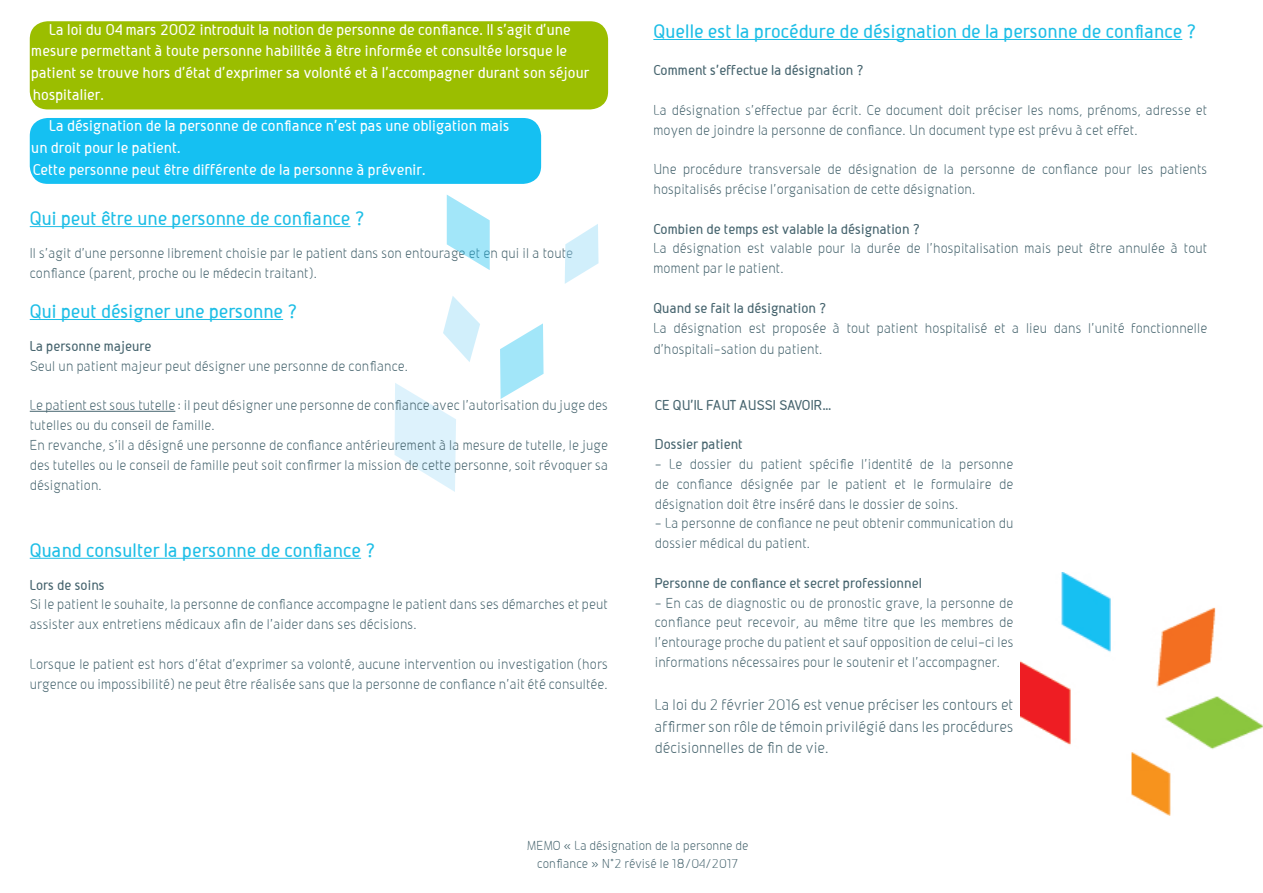
<style>
.page{position:relative;width:1263px;height:893px;background:#fff}
.page>*{position:absolute;margin:0;border:0;box-sizing:border-box;transform-origin:0 0}
.t1{font:700 22.5px "Subalde";color:#1ebee6}
.t2{font:700 18px/21.6px "Subalde";color:#fff}
.t3{font:18px/21.6px "Subalde";color:#46646e;text-align:justify}
.t4{font:16.5px/19.8px "Subalde";color:#46646e}
.t5{font:700 16.5px "Subalde";color:#46646e}
.t6{font:15px/18px "Subalde";color:#46646e;text-align:center}
</style>
<div class="page">
<img style="left:1020px;top:572px;width:243px;height:244px">
<div style="left:30px;top:21px;width:578px;height:88px;background:#9bbe00;border-radius:18px"></div>
<div style="left:30px;top:118px;width:511px;height:66px;background:#15c0f2;border-radius:18px"></div>
<hr style="left:653px;top:39px;width:529px;height:1px;background:#1ebee6">
<svg style="left:394px;top:383px;width:62px;height:109px"></svg>
<svg style="left:500px;top:323px;width:43px;height:76px"></svg>
<svg style="left:447px;top:195px;width:43px;height:75px"></svg>
<svg style="left:565px;top:224px;width:33px;height:60px"></svg>
<svg style="left:443px;top:296px;width:37px;height:66px"></svg>
<hr style="left:30px;top:226px;width:320px;height:1px;background:#1ebee6">
<hr style="left:30px;top:411px;width:145px;height:1px;background:#46646e">
<hr style="left:30px;top:319px;width:253px;height:1px;background:#1ebee6">
<hr style="left:30px;top:558px;width:331px;height:1px;background:#1ebee6">
<p class="t2" style="left:31px;top:18px;width:560px;text-indent:18px">La loi du 04 mars 2002 introduit la notion de personne de confiance. Il s’agit d’une mesure permettant à toute personne habilitée à être informée et consultée lorsque le patient se trouve hors d’état d’exprimer sa volonté et à l’accompagner durant son séjour hospitalier.</p>
<p class="t2" style="left:31px;top:115px;width:480px;text-indent:18px">La désignation de la personne de confiance n’est pas une obligation mais un droit pour le patient.<br>Cette personne peut être différente de la personne à prévenir.</p>
<h1 class="t1" style="left:30px;top:207px;width:336px">Qui peut être une personne de confiance ?</h1>
<p class="t4" style="left:30px;top:243px;width:545px">Il s’agit d’une personne librement choisie par le patient dans son entourage et en qui il a toute confiance (parent, proche ou le médecin traitant).</p>
<h1 class="t1" style="left:30px;top:300px;width:269px">Qui peut désigner une personne ?</h1>
<p class="t5" style="left:30px;top:337px;width:123px">La personne majeure</p>
<p class="t4" style="left:30px;top:356px;width:380px">Seul un patient majeur peut désigner une personne de confiance.</p>
<p class="t4" style="left:30px;top:395px;width:580px">Le patient est sous tutelle : il peut désigner une personne de confiance avec l’autorisation du juge des tutelles ou du conseil de famille.<br>En revanche, s’il a désigné une personne de confiance antérieurement à la mesure de tutelle, le juge des tutelles ou le conseil de famille peut soit confirmer la mission de cette personne, soit révoquer sa désignation.</p>
<h1 class="t1" style="left:30px;top:538px;width:347px">Quand consulter la personne de confiance ?</h1>
<p class="t5" style="left:30px;top:576px;width:76px">Lors de soins</p>
<p class="t4" style="left:30px;top:594px;width:580px">Si le patient le souhaite, la personne de confiance accompagne le patient dans ses démarches et peut assister aux entretiens médicaux afin de l’aider dans ses décisions.</p>
<p class="t4" style="left:30px;top:654px;width:580px">Lorsque le patient est hors d’état d’exprimer sa volonté, aucune intervention ou investigation (hors urgence ou impossibilité) ne peut être réalisée sans que la personne de confiance n’ait été consultée.</p>
<h1 class="t1" style="left:653px;top:20px;width:545px">Quelle est la procédure de désignation de la personne de confiance ?</h1>
<p class="t5" style="left:653px;top:62px;width:212px">Comment s’effectue la désignation ?</p>
<p class="t4" style="left:653px;top:100px;width:556px">La désignation s’effectue par écrit. Ce document doit préciser les noms, prénoms, adresse et moyen de joindre la personne de confiance. Un document type est prévu à cet effet.</p>
<p class="t4" style="left:653px;top:159px;width:556px">Une procédure transversale de désignation de la personne de confiance pour les patients hospitalisés précise l’organisation de cette désignation.</p>
<p class="t5" style="left:653px;top:220px;width:268px">Combien de temps est valable la désignation ?</p>
<p class="t4" style="left:653px;top:238px;width:555px">La désignation est valable pour la durée de l’hospitalisation mais peut être annulée à tout moment par le patient.</p>
<p class="t5" style="left:653px;top:299px;width:175px">Quand se fait la désignation ?</p>
<p class="t4" style="left:653px;top:317px;width:556px;line-height:21.6px">La désignation est proposée à tout patient hospitalisé et a lieu dans l’unité fonctionnelle d’hospitali-sation du patient.</p>
<p class="t5" style="left:655px;top:396px;width:178px">CE QU’IL FAUT AUSSI SAVOIR…</p>
<p class="t5" style="left:655px;top:436px;width:89px">Dossier patient</p>
<p class="t4" style="left:655px;top:454px;width:360px;text-align:justify">- Le dossier du patient spécifie l’identité de la personne de confiance désignée par le patient et le formulaire de désignation doit être inséré dans le dossier de soins.</p>
<p class="t4" style="left:655px;top:513px;width:360px">- La personne de confiance ne peut obtenir communication du dossier médical du patient.</p>
<p class="t5" style="left:655px;top:574px;width:269px">Personne de confiance et secret professionnel</p>
<p class="t4" style="left:655px;top:593px;width:360px;text-align:justify">- En cas de diagnostic ou de pronostic grave, la personne de confiance peut recevoir, au même titre que les membres de l’entourage proche du patient et sauf opposition de celui-ci les informations nécessaires pour le soutenir et l’accompagner.</p>
<p class="t3" style="left:655px;top:694px;width:360px">La loi du 2 février 2016 est venue préciser les contours et affirmer son rôle de témoin privilégié dans les procédures décisionnelles de fin de vie.</p>
<p class="t6" style="left:527px;top:837px;width:223px">MEMO « La désignation de la personne de confiance » N°2 révisé le 18/04/2017</p>
</div>
